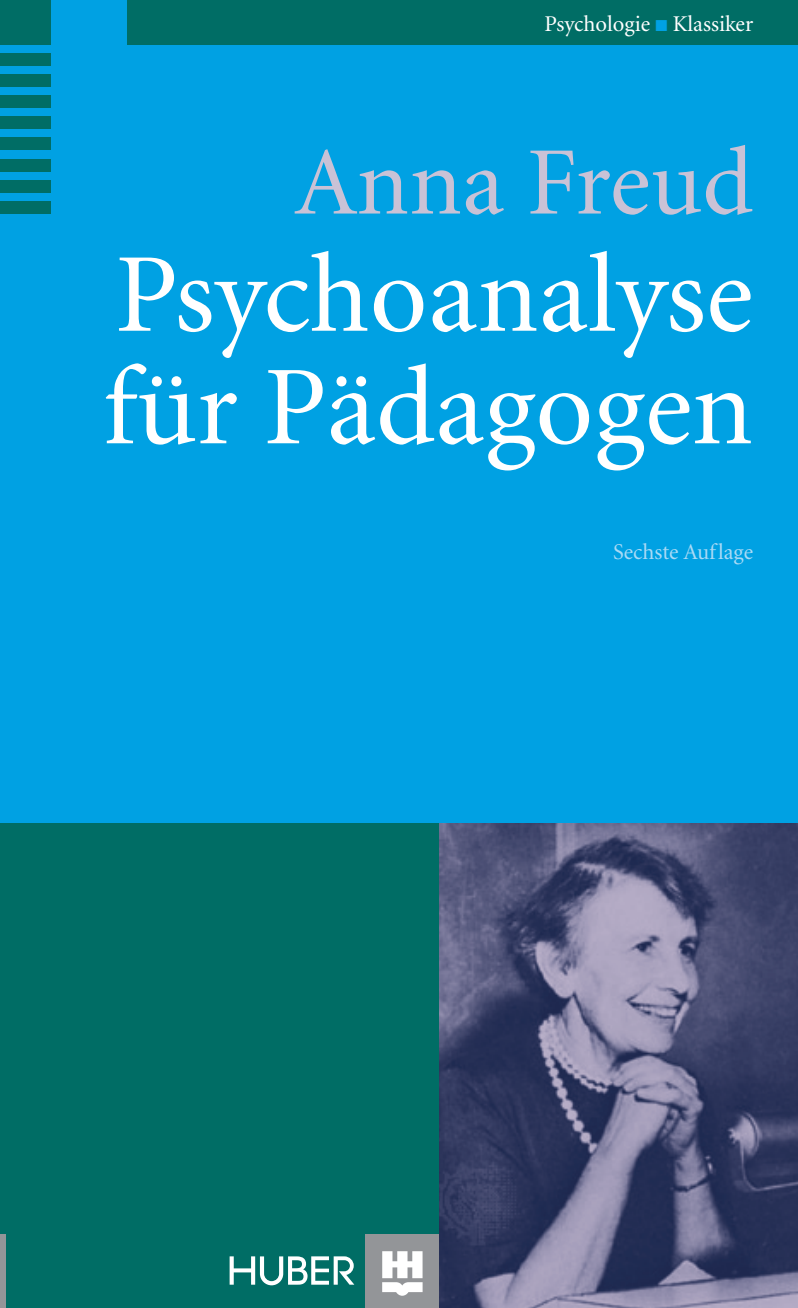
<style>
.page{position:relative;width:798px;height:1308px;background:#fff}
.page>*{position:absolute;margin:0;border:0;box-sizing:border-box;transform-origin:0 0}
.t1{font:112.5px/112.5px "Minion";color:#fff}
.t2{font:96.75px "Minion";letter-spacing:-.005em;color:#c9c2d6}
.t3{font:22.5px "Minion";color:#fff}
.t4{font:22.5px "Minion";color:#abdaf5}
.s1{color:#00a1e3}
</style>
<div class="page">
<div style="left:0;top:0;width:797px;height:1307px;background:#00a1e3"></div>
<div style="left:0;top:823px;width:797px;height:484px;background:#006d65"></div>
<img style="left:439px;top:823px;width:358px;height:484px">
<div style="left:0;top:0;width:51px;height:45px;background:#006d65"></div>
<div style="left:0;top:54px;width:51px;height:12px;background:#006d65"></div>
<div style="left:0;top:75px;width:51px;height:12px;background:#006d65"></div>
<div style="left:0;top:96px;width:51px;height:12px;background:#006d65"></div>
<div style="left:0;top:117px;width:51px;height:12px;background:#006d65"></div>
<div style="left:0;top:138px;width:51px;height:12px;background:#006d65"></div>
<div style="left:0;top:159px;width:51px;height:12px;background:#006d65"></div>
<div style="left:0;top:180px;width:51px;height:12px;background:#006d65"></div>
<div style="left:0;top:201px;width:51px;height:12px;background:#006d65"></div>
<div style="left:128px;top:0;width:669px;height:45px;background:#006d65"></div>
<div style="left:365px;top:1234px;width:74px;height:73px;background:#939598"></div>
<svg style="left:229px;top:1256px;width:125px;height:29px"></svg>
<svg style="left:382px;top:1251px;width:40px;height:44px"></svg>
<div style="left:0;top:1234px;width:6px;height:73px;background:#939598"></div>
<p class="t3" style="left:544px;top:13px;width:210px">Psychologie <span class="s1">■</span> Klassiker</p>
<p class="t2" style="left:294px;top:135px;width:460px">Anna Freud</p>
<p class="t1" style="left:103px;top:242px;width:652px">Psychoanalyse für Pädagogen</p>
<p class="t4" style="left:612px;top:541px;width:142px">Sechste Auflage</p>
</div>
